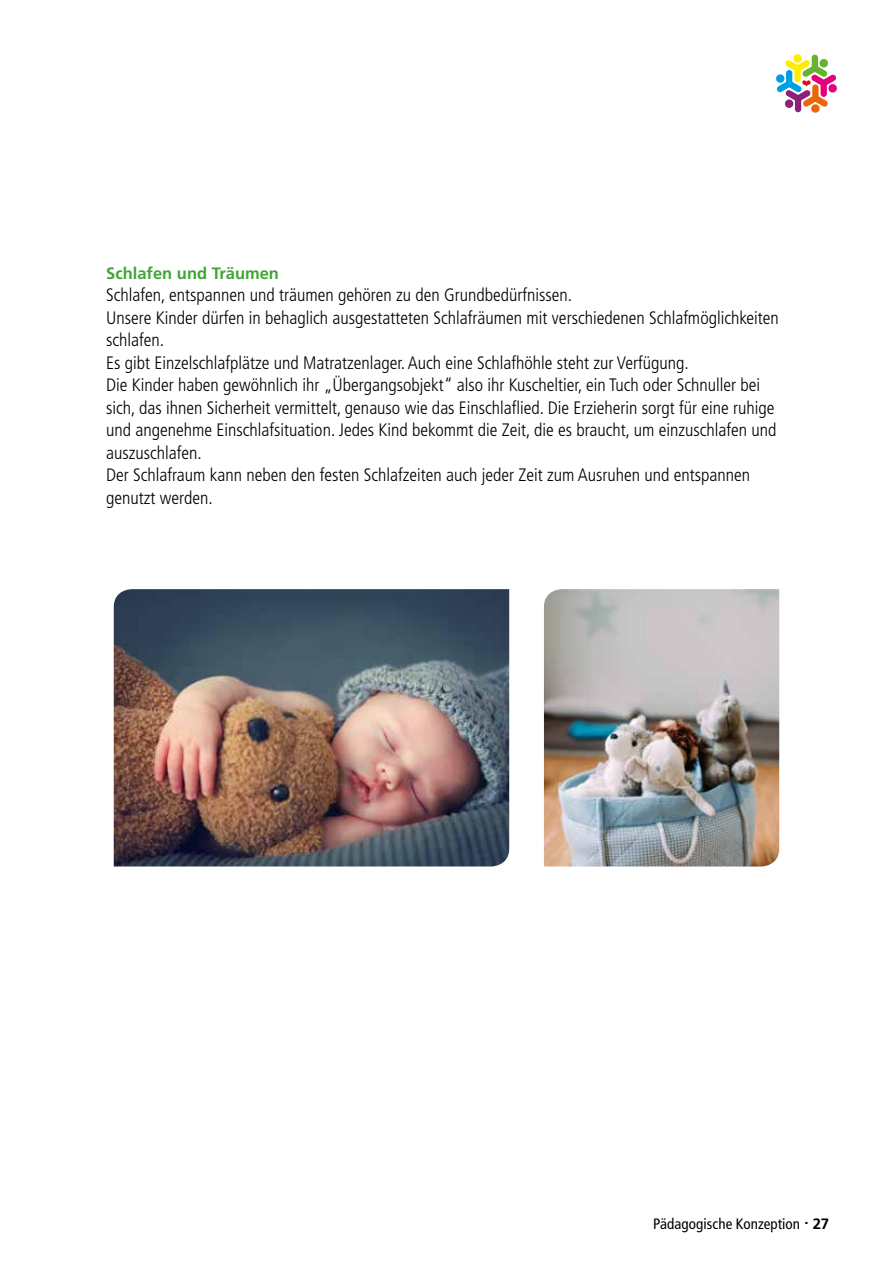
<style>
.page{position:relative;width:893px;height:1263px;background:#fff}
.page>*{position:absolute;margin:0;border:0;box-sizing:border-box;transform-origin:0 0}
.t1{font:300 condensed 18px/22.5px "Frutiger";color:#000}
.t2{font:700 16.5px "Frutiger";color:#3fa535}
.t3{font:condensed 15px "Frutiger";letter-spacing:.005em;color:#000}
.s1{font-weight:700;font-stretch:normal}
</style>
<div class="page">
<img style="left:544px;top:589px;width:235px;height:277px">
<img style="left:114px;top:589px;width:395px;height:277px">
<svg style="left:776px;top:54px;width:61px;height:59px"></svg>
<p class="t2" style="left:106px;top:263px;width:174px">Schlafen und Träumen</p>
<p class="t1" style="left:106px;top:284px;width:674px">Schlafen, entspannen und träumen gehören zu den Grundbedürfnissen.<br>Unsere Kinder dürfen in behaglich ausgestatteten Schlafräumen mit verschiedenen Schlafmöglichkeiten schlafen.<br>Es gibt Einzelschlafplätze und Matratzenlager. Auch eine Schlafhöhle steht zur Verfügung.<br>Die Kinder haben gewöhnlich ihr „Übergangsobjekt“ also ihr Kuscheltier, ein Tuch oder Schnuller bei sich, das ihnen Sicherheit vermittelt, genauso wie das Einschlaflied. Die Erzieherin sorgt für eine ruhige und angenehme Einschlafsituation. Jedes Kind bekommt die Zeit, die es braucht, um einzuschlafen und auszuschlafen.<br>Der Schlafraum kann neben den festen Schlafzeiten auch jeder Zeit zum Ausruhen und entspannen genutzt werden.</p>
<p class="t3" style="left:653px;top:1215px;width:178px">Pädagogische Konzeption <sup>.</sup> <span class="s1">27</span></p>
</div>
